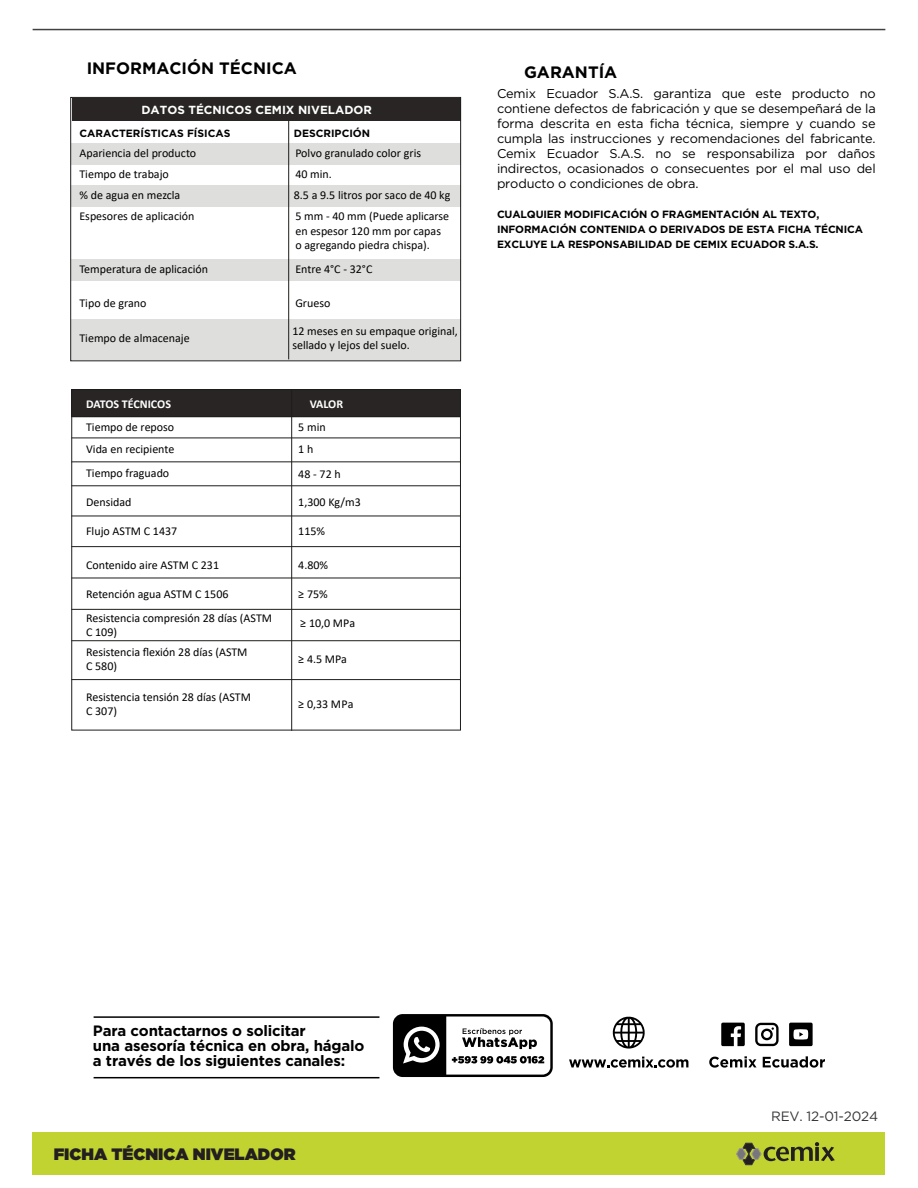
<style>
.page{position:relative;width:918px;height:1188px;background:#fff}
.page>*{position:absolute;margin:0;border:0;box-sizing:border-box;transform-origin:0 0}
.t1{font:700 16.5px "Gotham";color:#000}
.t2{font:900 16.5px "Gotham";color:#231f20}
.t3{font:700 15px/15px "Gotham";letter-spacing:-.01em;color:#000}
.t4{font:13.5px "Gotham";letter-spacing:-.015em;color:#343537}
.t5{font:12.75px/15px "Gotham";letter-spacing:-.015em;color:#000;text-align:justify}
.t6{font:12px/14.4px "Calibri";color:#000}
.t7{font:700 12px "Calibri";color:#fff}
.t8{font:700 11.7px "Gotham";color:#fff}
.t9{font:700 10.5px/15px "Gotham";letter-spacing:-.015em;color:#000}
</style>
<div class="page">
<hr style="left:33px;top:29px;width:852px;height:1px;background:#424142">
<div style="left:32px;top:1132px;width:853px;height:43px;background:#c0d330"></div>
<svg style="left:736px;top:1142px;width:99px;height:23px"></svg>
<svg style="left:569px;top:1057px;width:119px;height:11px"></svg>
<svg style="left:613px;top:1016px;width:32px;height:33px"></svg>
<svg style="left:721px;top:1023px;width:24px;height:23px"></svg>
<svg style="left:755px;top:1023px;width:24px;height:23px"></svg>
<svg style="left:789px;top:1023px;width:24px;height:23px"></svg>
<svg style="left:709px;top:1056px;width:48px;height:12px"></svg>
<svg style="left:763px;top:1056px;width:62px;height:12px"></svg>
<svg style="left:393px;top:1014px;width:160px;height:63px"></svg>
<hr style="left:94px;top:1016px;width:285px;height:2px;background:#000">
<hr style="left:94px;top:1077px;width:285px;height:1px;background:#000">
<div style="left:71px;top:143px;width:390px;height:21px;background:#dededc"></div>
<div style="left:71px;top:185px;width:390px;height:22px;background:#dededc"></div>
<div style="left:71px;top:260px;width:390px;height:21px;background:#dededc"></div>
<div style="left:71px;top:319px;width:390px;height:41px;background:#dededc"></div>
<div style="left:71px;top:390px;width:389px;height:27px;background:#2a2525"></div>
<div style="left:71px;top:389px;width:390px;height:341px;border:1px solid #1d1d1b"></div>
<hr style="left:71px;top:416px;width:390px;height:1px;background:#1d1d1b">
<hr style="left:291px;top:390px;width:1px;height:133px;background:#1d1d1b">
<hr style="left:291px;top:523px;width:1px;height:208px;background:#1d1d1b">
<hr style="left:71px;top:438px;width:390px;height:1px;background:#1d1d1b">
<hr style="left:71px;top:461px;width:390px;height:1px;background:#1d1d1b">
<hr style="left:71px;top:485px;width:390px;height:1px;background:#1d1d1b">
<hr style="left:71px;top:516px;width:390px;height:1px;background:#1d1d1b">
<hr style="left:71px;top:546px;width:390px;height:1px;background:#1d1d1b">
<hr style="left:71px;top:578px;width:390px;height:1px;background:#1d1d1b">
<hr style="left:71px;top:609px;width:390px;height:1px;background:#1d1d1b">
<hr style="left:71px;top:640px;width:390px;height:1px;background:#1d1d1b">
<hr style="left:71px;top:679px;width:390px;height:1px;background:#1d1d1b">
<div style="left:72px;top:98px;width:388px;height:22px;background:#2a2525"></div>
<div style="left:70px;top:97px;width:391px;height:264px;border:1px solid #1d1d1b"></div>
<hr style="left:288px;top:120px;width:1px;height:239px;background:#1d1d1b">
<h1 class="t1" style="left:87px;top:58px;width:212px">INFORMACIÓN TÉCNICA</h1>
<p class="t8" style="left:141px;top:102px;width:232px">DATOS TÉCNICOS CEMIX NIVELADOR</p>
<p class="t9" style="left:79px;top:126px;width:153px">CARACTERÍSTICAS FÍSICAS</p>
<p class="t9" style="left:294px;top:126px;width:78px">DESCRIPCIÓN</p>
<p class="t6" style="left:79px;top:145px;width:118px">Apariencia del producto</p>
<p class="t6" style="left:295px;top:145px;width:127px">Polvo granulado color gris</p>
<p class="t6" style="left:79px;top:167px;width:91px">Tiempo de trabajo</p>
<p class="t6" style="left:295px;top:167px;width:38px">40 min.</p>
<p class="t6" style="left:79px;top:187px;width:102px">% de agua en mezcla</p>
<p class="t6" style="left:294px;top:187px;width:158px">8.5 a 9.5 litros por saco de 40 kg</p>
<p class="t6" style="left:79px;top:209px;width:117px">Espesores de aplicación</p>
<p class="t6" style="left:295px;top:209px;width:155px">5 mm - 40 mm (Puede aplicarse en espesor 120 mm por capas o agregando piedra chispa).</p>
<p class="t6" style="left:79px;top:262px;width:130px">Temperatura de aplicación</p>
<p class="t6" style="left:295px;top:262px;width:79px">Entre 4°C - 32°C</p>
<p class="t6" style="left:79px;top:295px;width:68px">Tipo de grano</p>
<p class="t6" style="left:79px;top:331px;width:112px">Tiempo de almacenaje</p>
<p class="t6" style="left:295px;top:295px;width:37px">Grueso</p>
<p class="t6" style="left:292px;top:323px;width:167px">12 meses en su empaque original, sellado y lejos del suelo.</p>
<p class="t7" style="left:86px;top:395px;width:86px">DATOS TÉCNICOS</p>
<p class="t7" style="left:310px;top:395px;width:35px">VALOR</p>
<p class="t6" style="left:86px;top:420px;width:90px">Tiempo de reposo</p>
<p class="t6" style="left:298px;top:420px;width:29px">5 min</p>
<p class="t6" style="left:298px;top:466px;width:44px">48 - 72 h</p>
<p class="t6" style="left:86px;top:441px;width:90px">Vida en recipiente</p>
<p class="t6" style="left:298px;top:442px;width:17px">1 h</p>
<p class="t6" style="left:86px;top:465px;width:85px">Tiempo fraguado</p>
<p class="t6" style="left:86px;top:494px;width:47px">Densidad</p>
<p class="t6" style="left:86px;top:524px;width:93px">Flujo ASTM C 1437</p>
<p class="t6" style="left:298px;top:494px;width:64px">1,300 Kg/m3</p>
<p class="t6" style="left:298px;top:524px;width:28px">115%</p>
<p class="t6" style="left:86px;top:557px;width:134px">Contenido aire ASTM C 231</p>
<p class="t6" style="left:298px;top:557px;width:31px">4.80%</p>
<p class="t6" style="left:86px;top:586px;width:144px">Retención agua ASTM C 1506</p>
<p class="t6" style="left:298px;top:586px;width:31px">≥ 75%</p>
<p class="t6" style="left:86px;top:610px;width:188px">Resistencia compresión 28 días (ASTM<br>C 109)</p>
<p class="t6" style="left:300px;top:616px;width:56px">≥ 10,0 MPa</p>
<p class="t6" style="left:86px;top:644px;width:163px">Resistencia flexión 28 días (ASTM<br>C 580)</p>
<p class="t6" style="left:298px;top:652px;width:50px">≥ 4.5 MPa</p>
<p class="t6" style="left:86px;top:689px;width:166px">Resistencia tensión 28 días (ASTM<br>C 307)</p>
<p class="t6" style="left:298px;top:697px;width:57px">≥ 0,33 MPa</p>
<h1 class="t1" style="left:524px;top:61px;width:95px">GARANTÍA</h1>
<p class="t5" style="left:497px;top:86px;width:380px">Cemix Ecuador S.A.S. garantiza que este producto no contiene defectos de fabricación y que se desempeñará de la forma descrita en esta ficha técnica, siempre y cuando se cumpla las instrucciones y recomendaciones del fabricante.<br>Cemix Ecuador S.A.S. no se responsabiliza por daños indirectos, ocasionados o consecuentes por el mal uso del producto o condiciones de obra.</p>
<p class="t9" style="left:497px;top:207px;width:368px">CUALQUIER MODIFICACIÓN O FRAGMENTACIÓN AL TEXTO,<br>INFORMACIÓN CONTENIDA O DERIVADOS DE ESTA FICHA TÉCNICA<br>EXCLUYE LA RESPONSABILIDAD DE CEMIX ECUADOR S.A.S.</p>
<p class="t3" style="left:93px;top:1024px;width:273px">Para contactarnos o solicitar<br>una asesoría técnica en obra, hágalo a través de los siguientes canales:</p>
<h1 class="t2" style="left:54px;top:1142px;width:243px">FICHA TÉCNICA NIVELADOR</h1>
<p class="t4" style="left:771px;top:1107px;width:109px">REV. 12-01-2024</p>
</div>
